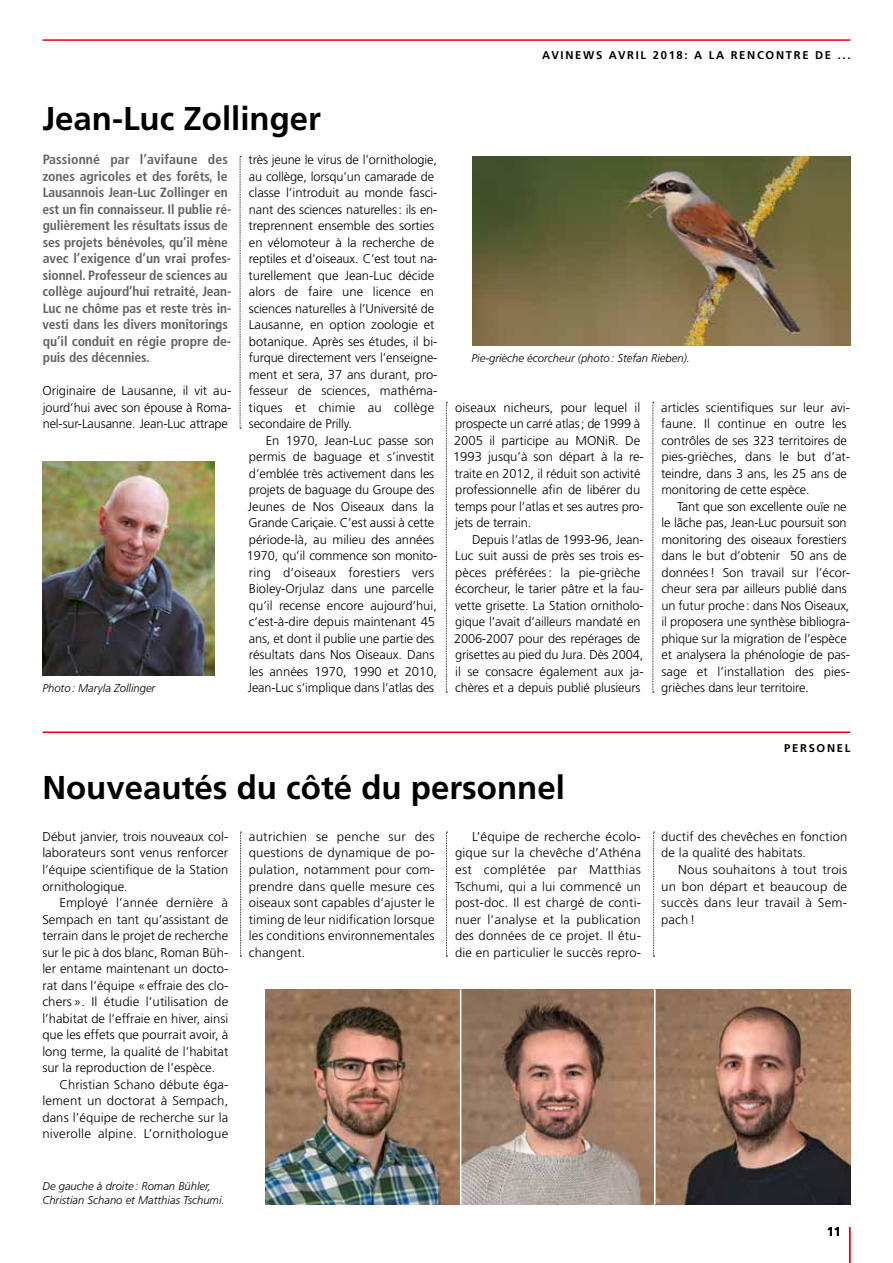
<style>
.page{position:relative;width:893px;height:1263px;background:#fff}
.page>*{position:absolute;margin:0;border:0;box-sizing:border-box;transform-origin:0 0}
.t1{font:700 33px "Frutiger";color:#000}
.t2{font:700 condensed 13.5px/16.5px "Frutiger";letter-spacing:-.01em;color:#636362}
.t3{font:300 12.75px/16.5px "Frutiger";letter-spacing:-.005em;color:#000}
.t4{font:300 12.75px/16.5px "Frutiger";letter-spacing:-.005em;color:#000;text-align:justify;scale:1.04 1}
.t5{font:700 12.75px "Frutiger";color:#000}
.t6{font:italic 300 11.25px/14.2px "Frutiger";color:#000}
.t7{font:700 11.25px "Frutiger";letter-spacing:.15em;color:#000}
</style>
<div class="page">
<hr style="left:43px;top:39px;width:807px;height:2px;background:#e3000f">
<hr style="left:849px;top:1227px;width:1px;height:36px;background:#e3000f">
<hr style="left:43px;top:731px;width:807px;height:2px;background:#e3000f">
<img style="left:43px;top:461px;width:172px;height:215px">
<img style="left:472px;top:156px;width:378px;height:190px">
<img style="left:266px;top:989px;width:388px;height:215px">
<img style="left:656px;top:989px;width:194px;height:215px">
<hr style="left:460px;top:989px;width:1px;height:215px;background:#fff">
<svg style="left:240px;top:156px;width:1px;height:273px"></svg>
<svg style="left:446px;top:402px;width:1px;height:291px"></svg>
<svg style="left:652px;top:402px;width:2px;height:291px"></svg>
<svg style="left:240px;top:832px;width:2px;height:125px"></svg>
<svg style="left:446px;top:832px;width:1px;height:125px"></svg>
<svg style="left:653px;top:832px;width:2px;height:125px"></svg>
<p class="t7" style="left:542px;top:49px;width:310px">AVINEWS AVRIL 2018: A LA RENCONTRE DE ...</p>
<h1 class="t1" style="left:42px;top:99px;width:280px">Jean-Luc Zollinger</h1>
<p class="t2" style="left:43px;top:151px;width:190px">Passionné par l’avifaune des zones agricoles et des forêts, le Lausannois Jean-Luc Zollinger en est un fin connaisseur. Il publie ré&shy;gulièrement les résultats issus de ses projets bénévoles, qu’il mène avec l’exigence d’un vrai profes&shy;sionnel. Professeur de sciences au collège aujourd’hui retraité, Jean-Luc ne chôme pas et reste très in&shy;vesti dans les divers monitorings qu’il conduit en régie propre de&shy;puis des décennies.</p>
<p class="t3" style="left:42px;top:383px;width:190px;text-align:justify">Originaire de Lausanne, il vit au&shy;jourd’hui avec son épouse à Roma&shy;nel-sur-Lausanne. Jean-Luc attrape</p>
<p class="t6" style="left:43px;top:681px;width:114px">Photo: Maryla Zollinger</p>
<p class="t3" style="left:249px;top:152px;width:191px">très jeune le virus de l’ornithologie, au collège, lorsqu’un camarade de classe l’introduit au monde fasci&shy;nant des sciences naturelles: ils en&shy;treprennent ensemble des sorties en vélomoteur à la recherche de reptiles et d’oiseaux. C’est tout na&shy;turellement que Jean-Luc décide alors de faire une licence en sciences naturelles à l’Université de Lausanne, en option zoologie et botanique. Après ses études, il bi&shy;furque directement vers l’enseigne&shy;ment et sera, 37 ans durant, pro&shy;fesseur de sciences, mathéma&shy;tiques et chimie au collège secondaire de Prilly.</p>
<p class="t3" style="left:247px;top:432px;width:192px;text-indent:19px">En 1970, Jean-Luc passe son permis de baguage et s’investit d’emblée très activement dans les projets de baguage du Groupe des Jeunes de Nos Oiseaux dans la Grande Cariçaie. C’est aussi à cette période-là, au milieu des années 1970, qu’il commence son monito&shy;ring d’oiseaux forestiers vers Bioley-Orjulaz dans une parcelle qu’il recense encore aujourd’hui, c’est-à-dire depuis maintenant 45 ans, et dont il publie une partie des résultats dans Nos Oiseaux. Dans les années 1970, 1990 et 2010, Jean-Luc s’implique dans l’atlas des</p>
<p class="t6" style="left:472px;top:351px;width:220px">Pie-grièche écorcheur (photo: Stefan Rieben).</p>
<p class="t3" style="left:453px;top:399px;width:192px">oiseaux nicheurs, pour lequel il prospecte un carré atlas; de 1999 à<br>2005 il participe au MONiR. De<br>1993 jusqu’à son départ à la re&shy;traite en 2012, il réduit son activité professionnelle afin de libérer du temps pour l’atlas et ses autres pro&shy;jets de terrain.</p>
<p class="t3" style="left:454px;top:531px;width:191px;text-indent:18px">Depuis l’atlas de 1993-96, Jean-Luc suit aussi de près ses trois es&shy;pèces préférées: la pie-grièche écorcheur, le tarier pâtre et la fau&shy;vette grisette. La Station ornitholo&shy;gique l’avait d’ailleurs mandaté en 2006-2007 pour des repérages de grisettes au pied du Jura. Dès 2004, il se consacre également aux ja&shy;chères et a depuis publié plusieurs</p>
<p class="t3" style="left:661px;top:399px;width:191px">articles scientifiques sur leur avi&shy;faune. Il continue en outre les contrôles de ses 323 territoires de pies-grièches, dans le but d’at&shy;teindre, dans 3 ans, les 25 ans de monitoring de cette espèce.</p>
<p class="t3" style="left:661px;top:498px;width:190px;text-indent:16px">Tant que son excellente ouïe ne le lâche pas, Jean-Luc poursuit son monitoring des oiseaux forestiers dans le but d’obtenir 50 ans de données! Son travail sur l’écor&shy;cheur sera par ailleurs publié dans un futur proche: dans Nos Oiseaux, il proposera une synthèse bibliogra&shy;phique sur la migration de l’espèce et analysera la phénologie de pas&shy;sage et l’installation des pies&shy;grièches dans leur territoire.</p>
<p class="t7" style="left:784px;top:742px;width:68px">PERSONEL</p>
<h1 class="t1" style="left:42px;top:768px;width:524px">Nouveautés du côté du personnel</h1>
<p class="t3" style="left:42px;top:828px;width:188px;text-align:justify">Début janvier, trois nouveaux col&shy;laborateurs sont venus renforcer l’équipe scientifique de la Station ornithologique.</p>
<p class="t4" style="left:42px;top:894px;width:180px;text-indent:17px">Employé l’année dernière à Sempach en tant qu’assistant de terrain dans le projet de recherche sur le pic à dos blanc, Roman Büh&shy;ler entame maintenant un docto&shy;rat dans l’équipe «effraie des clo&shy;chers». Il étudie l’utilisation de l’habitat de l’effraie en hiver, ainsi que les effets que pourrait avoir, à long terme, la qualité de l’habitat sur la reproduction de l’espèce.</p>
<p class="t3" style="left:42px;top:1076px;width:188px;text-align:justify;text-indent:17px">Christian Schano débute éga&shy;lement un doctorat à Sempach, dans l’équipe de recherche sur la niverolle alpine. L’ornithologue</p>
<p class="t6" style="left:43px;top:1179px;width:184px">De gauche à droite : Roman Bühler,<br>Christian Schano et Matthias Tschumi.</p>
<p class="t4" style="left:249px;top:828px;width:180px">autrichien se penche sur des questions de dynamique de po&shy;pulation, notamment pour com&shy;prendre dans quelle mesure ces oiseaux sont capables d’ajuster le timing de leur nidification lorsque les conditions environnementales changent.</p>
<p class="t4" style="left:455px;top:828px;width:180px;text-indent:17px">L’équipe de recherche écolo&shy;gique sur la chevêche d’Athéna est complétée par Matthias Tschumi, qui a lui commencé un post-doc. Il est chargé de conti&shy;nuer l’analyse et la publication des données de ce projet. Il étu&shy;die en particulier le succès repro-</p>
<p class="t3" style="left:661px;top:828px;width:188px">ductif des chevêches en fonction de la qualité des habitats.</p>
<p class="t4" style="left:661px;top:861px;width:180px;text-indent:17px">Nous souhaitons à tout trois un bon départ et beaucoup de succès dans leur travail à Sem&shy;pach !</p>
<p class="t5" style="left:827px;top:1224px;width:16px">11</p>
</div>
